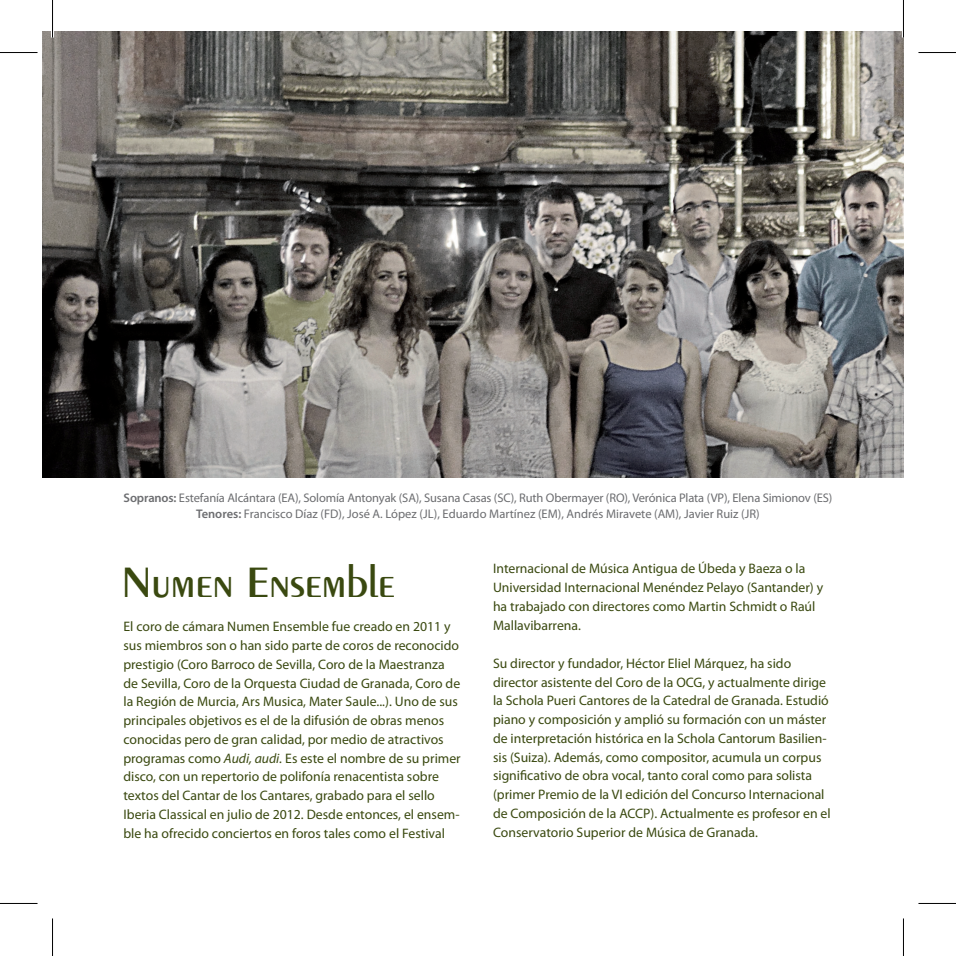
<style>
.page{position:relative;width:956px;height:956px;background:#fff}
.page>*{position:absolute;margin:0;border:0;box-sizing:border-box;transform-origin:0 0}
.t1{font:45.75px "Penguin Plain";color:#3a4910}
.t2{font:13.75px/18.8px "Myriad Pro";color:#3a4910}
.t3{font:12.5px/16.8px "Myriad Pro";letter-spacing:-.01em;color:#6c6d70;text-align:center}
.s1{font-weight:600}
.s2{font-style:italic}
</style>
<div class="page">
<img style="left:43px;top:31px;width:860px;height:447px">
<hr style="left:51px;top:0;width:3px;height:37px;background:#fff">
<hr style="left:901px;top:0;width:3px;height:37px;background:#fff">
<hr style="left:0;top:52px;width:38px;height:1px;background:#000">
<hr style="left:918px;top:52px;width:37px;height:1px;background:#000">
<hr style="left:0;top:902px;width:38px;height:1px;background:#000">
<hr style="left:918px;top:902px;width:37px;height:1px;background:#000">
<hr style="left:52px;top:0;width:1px;height:37px;background:#000">
<hr style="left:52px;top:918px;width:1px;height:37px;background:#000">
<hr style="left:902px;top:0;width:1px;height:37px;background:#000">
<hr style="left:902px;top:918px;width:1px;height:37px;background:#000">
<p class="t3" style="left:124px;top:489px;width:710px"><span class="s1">Sopranos:</span> Estefanía Alcántara (EA), Solomía Antonyak (SA), Susana Casas (SC), Ruth Obermayer (RO), Verónica Plata (VP), Elena Simionov (ES)<br><span class="s1">Tenores:</span> Francisco Díaz (FD), José A. López (JL), Eduardo Martínez (EM), Andrés Miravete (AM), Javier Ruiz (JR)</p>
<h1 class="t1" style="left:122px;top:555px;width:274px">Numen Ensemble</h1>
<p class="t2" style="left:123px;top:617px;width:339px">El coro de cámara Numen Ensemble fue creado en 2011 y sus miembros son o han sido parte de coros de reconocido prestigio (Coro Barroco de Sevilla, Coro de la Maestranza de Sevilla, Coro de la Orquesta Ciudad de Granada, Coro de la Región de Murcia, Ars Musica, Mater Saule...). Uno de sus principales objetivos es el de la difusión de obras menos conocidas pero de gran calidad, por medio de atractivos programas como <span class="s2">Audi, audi.</span> Es este el nombre de su primer disco, con un repertorio de polifonía renacentista sobre textos del Cantar de los Cantares, grabado para el sello Iberia Classical en julio de 2012. Desde entonces, el ensem&shy;ble ha ofrecido conciertos en foros tales como el Festival</p>
<p class="t2" style="left:493px;top:559px;width:332px">Internacional de Música Antigua de Úbeda y Baeza o la Universidad Internacional Menéndez Pelayo (Santander) y ha trabajado con directores como Martin Schmidt o Raúl Mallavibarrena.</p>
<p class="t2" style="left:493px;top:653px;width:339px">Su director y fundador, Héctor Eliel Márquez, ha sido director asistente del Coro de la OCG, y actualmente dirige la Schola Pueri Cantores de la Catedral de Granada. Estudió piano y composición y amplió su formación con un máster de interpretación histórica en la Schola Cantorum Basilien&shy;sis (Suiza). Además, como compositor, acumula un corpus significativo de obra vocal, tanto coral como para solista (primer Premio de la VI edición del Concurso Internacional de Composición de la ACCP). Actualmente es profesor en el Conservatorio Superior de Música de Granada.</p>
</div>
